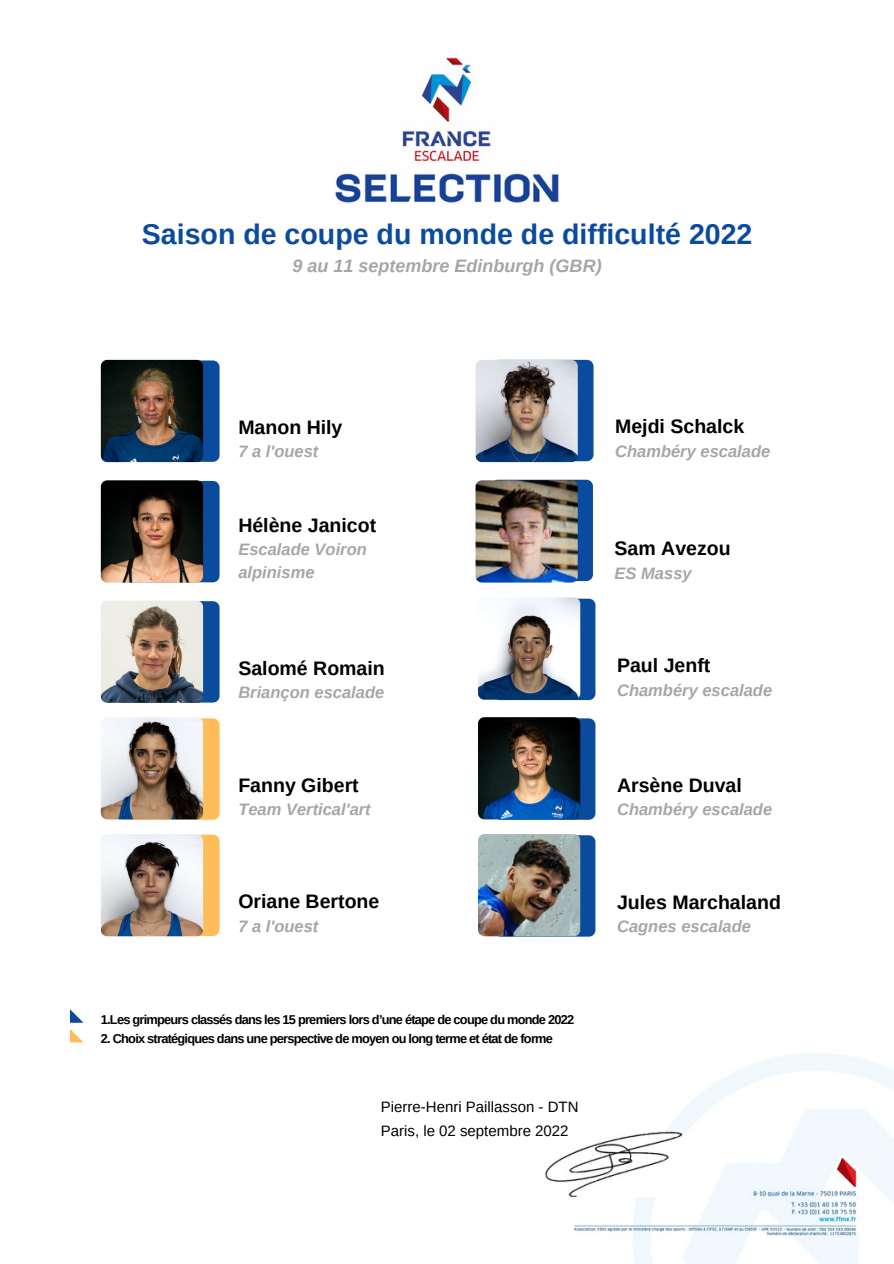
<style>
.page{position:relative;width:894px;height:1264px;background:#fff}
.page>*{position:absolute;margin:0;border:0;box-sizing:border-box;transform-origin:0 0}
.t1{font:700 28.5px "Arimo";color:#0b4b9e}
.t2{font:700 19.5px "Arimo";color:#000}
.t3{font:italic 700 18px "Arimo";color:#a6a6a6}
.t4{font:italic 700 16.5px/22.5px "Arimo";color:#a6a6a6}
.t5{font:15px/24.2px "Arimo";color:#000}
.t6{font:700 12.75px "Arimo";letter-spacing:-.06em;color:#000}
</style>
<div class="page">
<img style="left:569px;top:1053px;width:324px;height:210px">
<div style="left:118px;top:834px;width:101px;height:102px;background:#ffbd59;border-radius:7px"></div>
<img style="left:101px;top:834px;width:102px;height:102px;border-radius:6px">
<img style="left:335px;top:58px;width:224px;height:145px">
<div style="left:494px;top:718px;width:101px;height:101px;background:#0b4b9e;border-radius:7px"></div>
<img style="left:478px;top:717px;width:102px;height:102px;border-radius:6px">
<div style="left:492px;top:360px;width:101px;height:101px;background:#0b4b9e;border-radius:7px"></div>
<img style="left:475px;top:360px;width:102px;height:102px;border-radius:6px">
<div style="left:494px;top:598px;width:101px;height:102px;background:#0b4b9e;border-radius:7px"></div>
<img style="left:478px;top:597px;width:102px;height:102px;border-radius:6px">
<div style="left:491px;top:479px;width:101px;height:102px;background:#0b4b9e;border-radius:7px"></div>
<img style="left:475px;top:480px;width:102px;height:102px;border-radius:6px">
<div style="left:118px;top:481px;width:101px;height:101px;background:#0b4b9e;border-radius:7px"></div>
<img style="left:101px;top:480px;width:102px;height:102px;border-radius:6px">
<div style="left:118px;top:360px;width:101px;height:102px;background:#0b4b9e;border-radius:7px"></div>
<img style="left:101px;top:360px;width:102px;height:102px;border-radius:6px">
<div style="left:118px;top:718px;width:101px;height:101px;background:#ffbd59;border-radius:7px"></div>
<img style="left:101px;top:717px;width:102px;height:102px;border-radius:6px">
<div style="left:118px;top:601px;width:101px;height:101px;background:#0b4b9e;border-radius:7px"></div>
<img style="left:101px;top:600px;width:102px;height:102px;border-radius:6px">
<div style="left:494px;top:835px;width:101px;height:101px;background:#0b4b9e;border-radius:7px"></div>
<img style="left:478px;top:834px;width:102px;height:102px;border-radius:6px">
<svg style="left:70px;top:1029px;width:13px;height:13px"></svg>
<svg style="left:70px;top:1009px;width:13px;height:13px"></svg>
<img style="left:545px;top:1131px;width:136px;height:65px">
<h1 class="t1" style="left:142px;top:218px;width:612px">Saison de coupe du monde de difficulté 2022</h1>
<p class="t3" style="left:292px;top:256px;width:311px">9 au 11 septembre Edinburgh (GBR)</p>
<p class="t2" style="left:238px;top:416px;width:106px">Manon Hily</p>
<p class="t4" style="left:238px;top:440px;width:82px">7 a l'ouest</p>
<p class="t2" style="left:238px;top:514px;width:139px">Hélène Janicot</p>
<p class="t4" style="left:238px;top:538px;width:130px">Escalade Voiron alpinisme</p>
<p class="t2" style="left:238px;top:657px;width:148px">Salomé Romain</p>
<p class="t4" style="left:238px;top:681px;width:147px">Briançon escalade</p>
<p class="t2" style="left:238px;top:774px;width:122px">Fanny Gibert</p>
<p class="t4" style="left:238px;top:798px;width:134px">Team Vertical'art</p>
<p class="t2" style="left:238px;top:890px;width:142px">Oriane Bertone</p>
<p class="t4" style="left:238px;top:914px;width:82px">7 a l'ouest</p>
<p class="t6" style="left:101px;top:1012px;width:475px">1.Les grimpeurs classés dans les 15 premiers lors d’une étape de coupe du monde 2022</p>
<p class="t6" style="left:101px;top:1031px;width:453px">2. Choix stratégiques dans une perspective de moyen ou long terme et état de forme</p>
<p class="t5" style="left:380px;top:1094px;width:199px">Pierre-Henri Paillasson - DTN<br>Paris, le 02 septembre 2022</p>
<p class="t2" style="left:615px;top:415px;width:131px">Mejdi Schalck</p>
<p class="t4" style="left:615px;top:440px;width:157px">Chambéry escalade</p>
<p class="t2" style="left:614px;top:537px;width:118px">Sam Avezou</p>
<p class="t4" style="left:614px;top:561px;width:79px">ES Massy</p>
<p class="t2" style="left:617px;top:654px;width:95px">Paul Jenft</p>
<p class="t4" style="left:617px;top:678px;width:157px">Chambéry escalade</p>
<p class="t2" style="left:617px;top:774px;width:126px">Arsène Duval</p>
<p class="t4" style="left:617px;top:798px;width:157px">Chambéry escalade</p>
<p class="t2" style="left:617px;top:891px;width:165px">Jules Marchaland</p>
<p class="t4" style="left:617px;top:915px;width:135px">Cagnes escalade</p>
</div>
